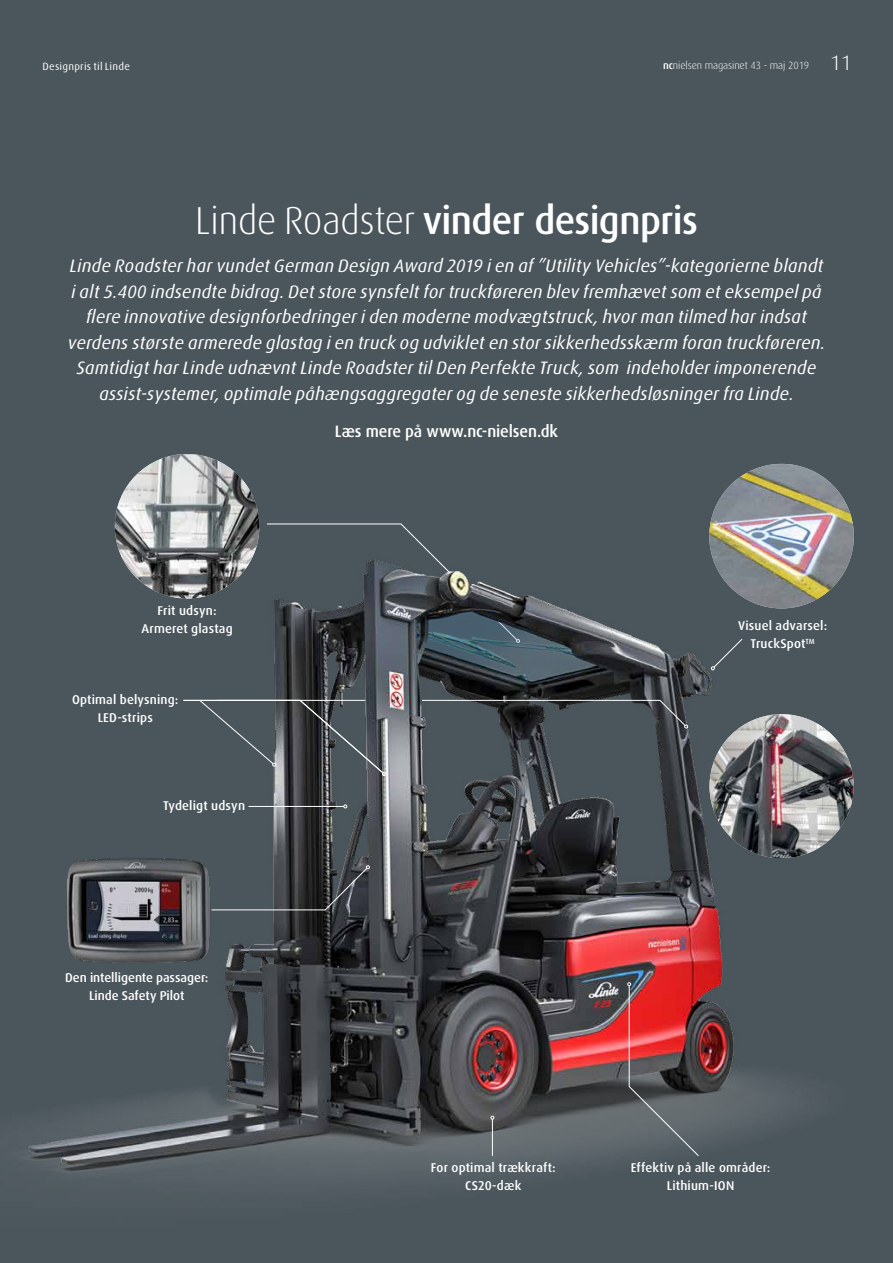
<style>
.page{position:relative;width:893px;height:1263px;background:#4b565c}
.page>*{position:absolute;margin:0;border:0;box-sizing:border-box;transform-origin:0 0}
.t1{font:500 39px "Linde Dax";letter-spacing:-.015em;color:#fff}
.t2{font:italic 18px/25.5px "Linde Dax";letter-spacing:-.005em;color:#fff;text-align:center}
.t3{font:500 16.5px "Linde Dax";letter-spacing:-.005em;color:#fff}
.t4{font:500 12.75px/18px "Dax Pro";letter-spacing:.01em;color:#fff;text-align:center}
.t5{font:300 10.5px "Dax";letter-spacing:-.01em;color:#fff}
.t6{font:10.5px "Linde Dax";letter-spacing:.02em;color:#fff}
.s1{font-weight:500}
.s2{font-size:21px}
.s3{font-weight:300}
</style>
<div class="page">
<img style="left:12px;top:482px;width:842px;height:700px">
<img style="left:44px;top:846px;width:189px;height:128px">
<img style="left:709px;top:714px;width:145px;height:144px;border-radius:71px">
<img style="left:115px;top:454px;width:144px;height:144px;border-radius:72px">
<img style="left:627px;top:982px;width:73px;height:175px">
<hr style="left:492px;top:1119px;width:1px;height:37px;background:#fff">
<svg style="left:211px;top:865px;width:159px;height:46px"></svg>
<hr style="left:249px;top:806px;width:95px;height:1px;background:#fff">
<svg style="left:343px;top:804px;width:4px;height:4px"></svg>
<img style="left:709px;top:464px;width:145px;height:144px;border-radius:72px">
<svg style="left:711px;top:638px;width:32px;height:32px"></svg>
<svg style="left:421px;top:700px;width:267px;height:28px"></svg>
<svg style="left:183px;top:699px;width:203px;height:77px"></svg>
<hr style="left:217px;top:700px;width:148px;height:1px;background:#fff">
<p class="t6" style="left:43px;top:60px;width:89px">Designpris til Linde</p>
<p class="t5" style="left:663px;top:60px;width:190px"><span class="s1">nc</span>nielsen magasinet 43 - maj 2019 <span class="s2">11</span></p>
<h1 class="t1" style="left:195px;top:199px;width:505px"><span class="s3">Linde Roadster</span> vinder designpris</h1>
<p class="t2" style="left:68px;top:253px;width:759px">Linde Roadster har vundet German Design Award 2019 i en af ”Utility Vehicles”-kategorierne blandt i alt 5.400 indsendte bidrag. Det store synsfelt for truckføreren blev fremhævet som et eksempel på flere innovative designforbedringer i den moderne modvægtstruck, hvor man tilmed har indsat verdens største armerede glastag i en truck og udviklet en stor sikkerhedsskærm foran truckføreren.<br>Samtidigt har Linde udnævnt Linde Roadster til Den Perfekte Truck, som indeholder imponerende assist-systemer, optimale påhængsaggregater og de seneste sikkerhedsløsninger fra Linde.</p>
<p class="t4" style="left:141px;top:601px;width:93px">Frit udsyn:<br>Armeret glastag</p>
<p class="t4" style="left:72px;top:690px;width:108px">Optimal belysning:<br>LED-strips</p>
<p class="t4" style="left:163px;top:797px;width:84px">Tydeligt udsyn</p>
<p class="t4" style="left:65px;top:968px;width:145px">Den intelligente passager:<br>Linde Safety Pilot</p>
<p class="t3" style="left:335px;top:422px;width:225px">Læs mere på www.nc-nielsen.dk</p>
<p class="t4" style="left:738px;top:617px;width:91px">Visuel advarsel:<br>TruckSpot<sup>TM</sup></p>
<p class="t4" style="left:431px;top:1159px;width:126px">For optimal trækkraft:<br>CS20-dæk</p>
<p class="t4" style="left:631px;top:1159px;width:141px">Effektiv på alle områder:<br>Lithium-ION</p>
</div>
